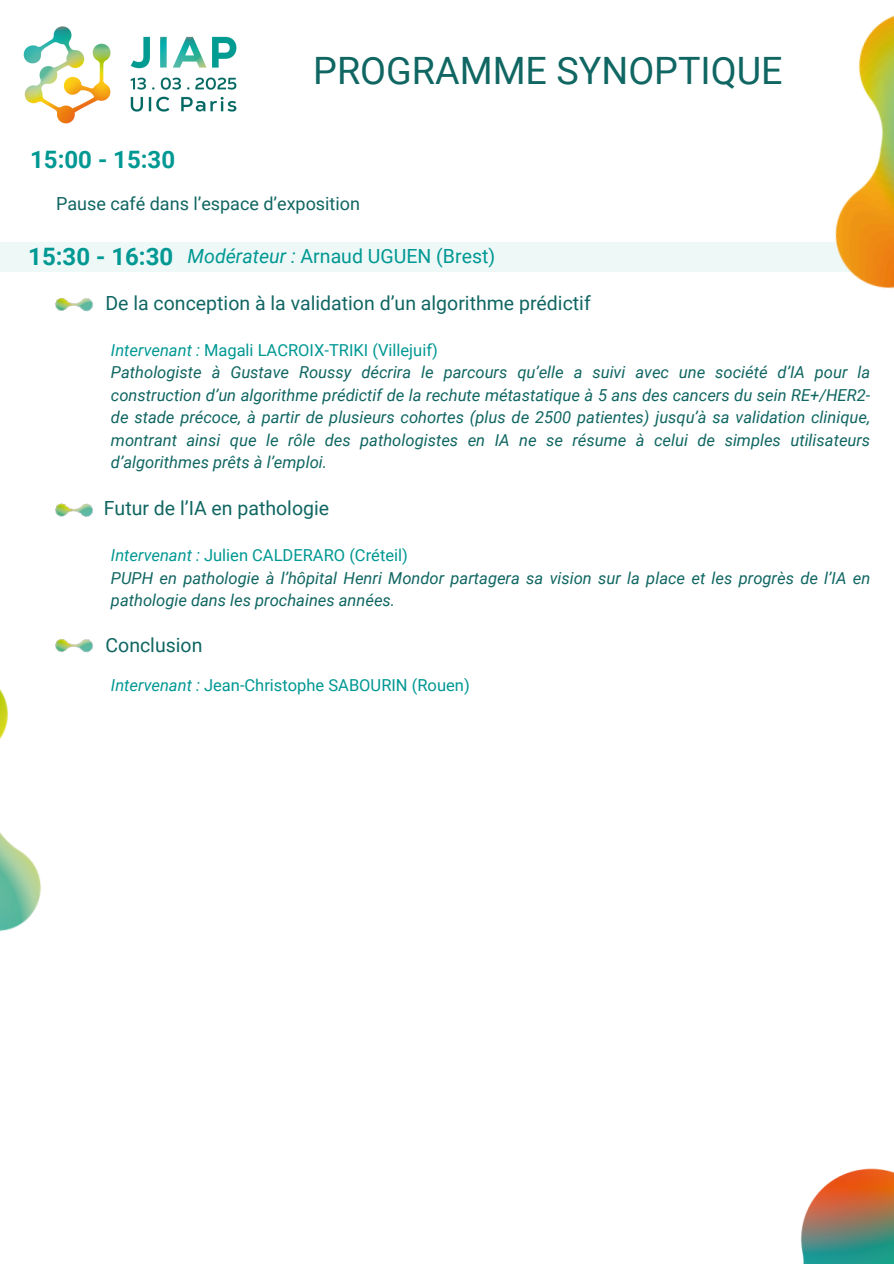
<style>
.page{position:relative;width:894px;height:1264px;background:#fff}
.page>*{position:absolute;margin:0;border:0;box-sizing:border-box;transform-origin:0 0}
.t1{font:37.65px "Roboto";color:#106662}
.t2{font:700 24px "Roboto";color:#009893}
.t3{font:19.5px "Roboto";color:#106662}
.t4{font:19.5px "Roboto";color:#009893}
.t5{font:18px "Roboto";color:#106662}
.t6{font:italic 16.5px/22.5px "Roboto";color:#106662;text-align:justify}
.t7{font:16.5px "Roboto";color:#009893}
.s1{font-style:italic}
</style>
<div class="page">
<div style="left:0;top:242px;width:893px;height:30px;background:#eef8f7"></div>
<img style="left:55px;top:297px;width:38px;height:15px">
<img style="left:55px;top:503px;width:39px;height:14px">
<img style="left:55px;top:638px;width:38px;height:15px">
<img style="left:23px;top:26px;width:214px;height:98px">
<img style="left:835px;top:16px;width:58px;height:273px">
<img style="left:0;top:646px;width:75px;height:285px">
<img style="left:801px;top:1168px;width:92px;height:95px">
<h3 class="t1" style="left:313px;top:49px;width:471px">PROGRAMME SYNOPTIQUE</h3>
<p class="t2" style="left:30px;top:146px;width:146px">15:00 - 15:30</p>
<p class="t5" style="left:56px;top:194px;width:305px">Pause café dans l’espace d’exposition</p>
<p class="t4" style="left:187px;top:245px;width:309px"><span class="s1">Modérateur :</span> Arnaud UGUEN (Brest)</p>
<h3 class="t2" style="left:28px;top:243px;width:146px">15:30 - 16:30</h3>
<p class="t3" style="left:105px;top:291px;width:486px">De la conception à la validation d’un algorithme prédictif</p>
<p class="t7" style="left:111px;top:340px;width:328px"><span class="s1">Intervenant :</span> Magali LACROIX-TRIKI (Villejuif)</p>
<h1 class="t6" style="left:111px;top:361px;width:760px">Pathologiste à Gustave Roussy décrira le parcours qu’elle a suivi avec une société d’IA pour la construction d’un algorithme prédictif de la rechute métastatique à 5 ans des cancers du sein RE+/HER2- de stade précoce, à partir de plusieurs cohortes (plus de 2500 patientes) jusqu’à sa validation clinique, montrant ainsi que le rôle des pathologistes en IA ne se résume à celui de simples utilisateurs d’algorithmes prêts à l’emploi.</h1>
<h2 class="t3" style="left:104px;top:496px;width:227px">Futur de l’IA en pathologie</h2>
<h3 class="t7" style="left:111px;top:546px;width:298px"><span class="s1">Intervenant :</span> Julien CALDERARO (Créteil)</h3>
<h2 class="t6" style="left:111px;top:567px;width:760px">PUPH en pathologie à l’hôpital Henri Mondor partagera sa vision sur la place et les progrès de l’IA en pathologie dans les prochaines années.</h2>
<p class="t3" style="left:105px;top:633px;width:98px">Conclusion</p>
<h3 class="t7" style="left:111px;top:676px;width:360px"><span class="s1">Intervenant :</span> Jean-Christophe SABOURIN (Rouen)</h3>
</div>
